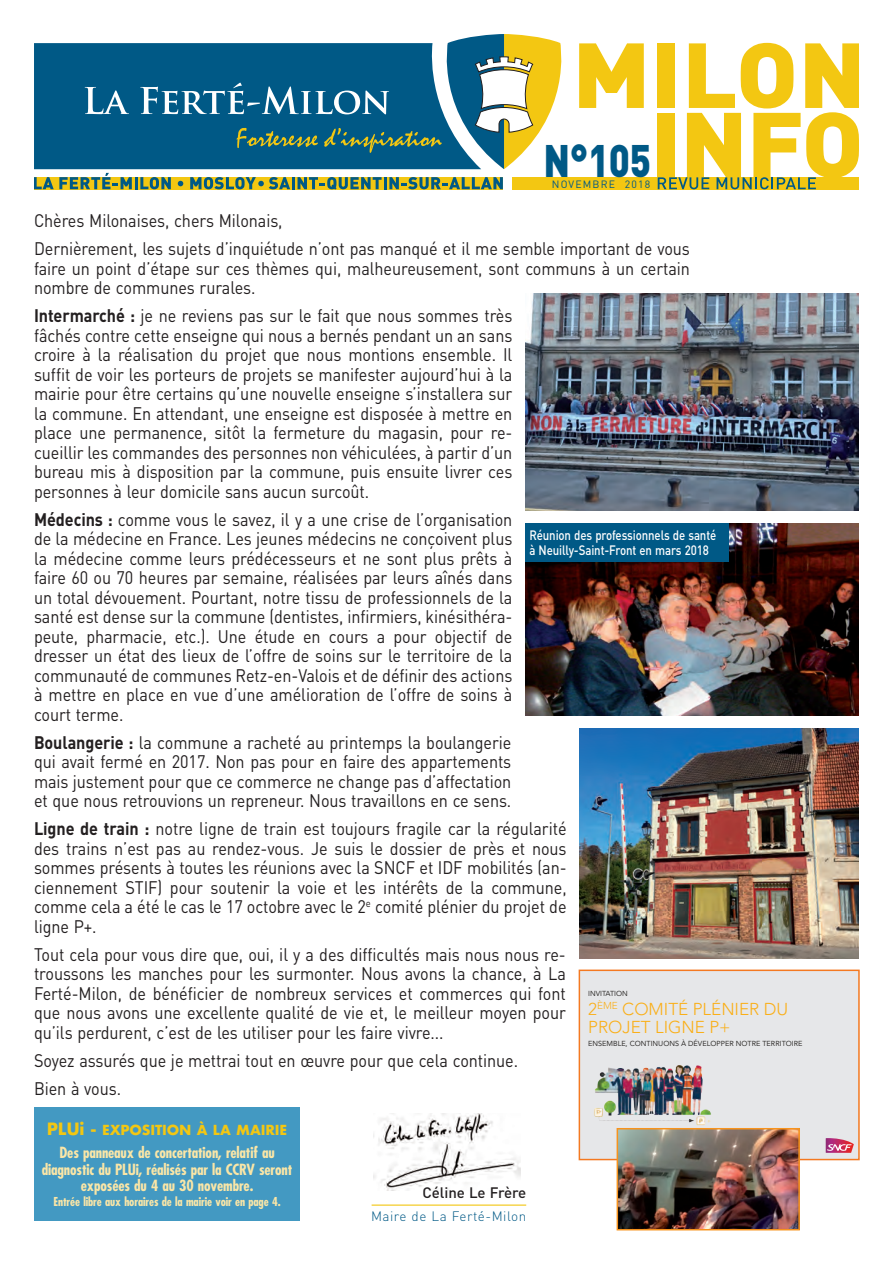
<style>
.page{position:relative;width:893px;height:1263px;background:#fff}
.page>*{position:absolute;margin:0;border:0;box-sizing:border-box;transform-origin:0 0}
.t1{font:900 45px "DIN";color:#005986;scale:.85 1}
.t2{font:18px/19.5px "DIN";letter-spacing:-.005em;color:#231f20;text-align:justify;scale:.9 1}
.t3{font:300 17.1px/18.8px "Avenir LT Std";color:#faaf18}
.t4{font:700 condensed 15px/16.5px "Futura";letter-spacing:-.01em;color:#fae6a7;text-align:center}
.t5{font:500 15px "DIN";letter-spacing:-.005em;color:#231f20}
.t6{font:500 13.5px/15px "DIN";letter-spacing:-.01em;color:#fff;scale:.85 1}
.t7{font:700 13.5px "Futura";letter-spacing:-.01em;color:#f3c712}
.t8{font:300 13.5px "DIN";letter-spacing:.035em;color:#005986}
.t9{font:700 condensed 12px "Futura";letter-spacing:-.01em;color:#fae6a7}
.t10{font:10.5px "DIN";letter-spacing:.11em;color:#005986}
.t11{font:7.2px "Avenir LT Std";color:#32302e}
.s1{font-weight:700}
.s2{font-size:16.5px}
</style>
<div class="page">
<svg style="left:34px;top:34px;width:610px;height:156px"></svg>
<svg style="left:658px;top:43px;width:201px;height:146px"></svg>
<div style="left:503px;top:175px;width:9px;height:17px;background:#fff"></div>
<img style="left:373px;top:1113px;width:147px;height:78px">
<hr style="left:372px;top:1204px;width:154px;height:2px;background:#f3c712">
<img style="left:525px;top:293px;width:334px;height:217px">
<img style="left:525px;top:523px;width:334px;height:192px">
<img style="left:579px;top:728px;width:280px;height:231px">
<div style="left:579px;top:970px;width:280px;height:188px;background:#e6e7e9"></div>
<svg style="left:826px;top:1138px;width:28px;height:15px"></svg>
<img style="left:594px;top:1065px;width:117px;height:64px">
<div style="left:579px;top:969px;width:281px;height:191px;border:2px solid #f47921"></div>
<img style="left:620px;top:1131px;width:177px;height:96px">
<div style="left:617px;top:1128px;width:183px;height:102px;border:2px solid #f7931d"></div>
<div style="left:525px;top:523px;width:203px;height:38px;background:#005986"></div>
<div style="left:34px;top:1107px;width:266px;height:113px;background:#4399c2"></div>
<h1 class="t1" style="left:543px;top:131px;width:128px">N°105</h1>
<p class="t10" style="left:552px;top:178px;width:100px">NOVEMBRE 2018</p>
<p class="t2" style="left:34px;top:206px;width:730px;line-height:28px">Chères Milonaises, chers Milonais,<br>Dernièrement, les sujets d’inquiétude n’ont pas manqué et il me semble important de vous</p>
<p class="t2" style="left:34px;top:258px;width:730px">faire un point d’étape sur ces thèmes qui, malheureusement, sont communs à un certain nombre de communes rurales.</p>
<p class="t2" style="left:34px;top:306px;width:533px"><span class="s1">Intermarché :</span> je ne reviens pas sur le fait que nous sommes très fâchés contre cette enseigne qui nous a bernés pendant un an sans croire à la réalisation du projet que nous montions ensemble. Il suffit de voir les porteurs de projets se manifester aujourd’hui à la mairie pour être certains qu’une nouvelle enseigne s’installera sur la commune. En attendant, une enseigne est disposée à mettre en place une permanence, sitôt la fermeture du magasin, pour re&shy;cueillir les commandes des personnes non véhiculées, à partir d’un bureau mis à disposition par la commune, puis ensuite livrer ces personnes à leur domicile sans aucun surcoût.</p>
<p class="t2" style="left:34px;top:509px;width:533px"><span class="s1">Médecins :</span> comme vous le savez, il y a une crise de l’organisation de la médecine en France. Les jeunes médecins ne conçoivent plus la médecine comme leurs prédécesseurs et ne sont plus prêts à faire 60 ou 70 heures par semaine, réalisées par leurs aînés dans un total dévouement. Pourtant, notre tissu de professionnels de la santé est dense sur la commune (dentistes, infirmiers, kinésithéra&shy;peute, pharmacie, etc.). Une étude en cours a pour objectif de dresser un état des lieux de l’offre de soins sur le territoire de la communauté de communes Retz-en-Valois et de définir des actions à mettre en place en vue d’une amélioration de l’offre de soins à court terme.</p>
<p class="t2" style="left:34px;top:732px;width:532px"><span class="s1">Boulangerie :</span> la commune a racheté au printemps la boulangerie qui avait fermé en 2017. Non pas pour en faire des appartements mais justement pour que ce commerce ne change pas d’affectation et que nous retrouvions un repreneur. Nous travaillons en ce sens.</p>
<p class="t2" style="left:34px;top:819px;width:593px"><span class="s1">Ligne de train :</span> notre ligne de train est toujours fragile car la régularité des trains n’est pas au rendez-vous. Je suis le dossier de près et nous sommes présents à toutes les réunions avec la SNCF et IDF mobilités (an&shy;ciennement STIF) pour soutenir la voie et les intérêts de la commune, comme cela a été le cas le 17 octobre avec le 2<sup>e</sup> comité plénier du projet de ligne P+.</p>
<p class="t2" style="left:34px;top:944px;width:592px">Tout cela pour vous dire que, oui, il y a des difficultés mais nous nous re&shy;troussons les manches pour les surmonter. Nous avons la chance, à La Ferté-Milon, de bénéficier de nombreux services et commerces qui font que nous avons une excellente qualité de vie et, le meilleur moyen pour qu’ils perdurent, c’est de les utiliser pour les faire vivre...</p>
<p class="t2" style="left:34px;top:1046px;width:539px;line-height:28px">Soyez assurés que je mettrai tout en œuvre pour que cela continue.<br>Bien à vous.</p>
<p class="t6" style="left:529px;top:527px;width:221px">Réunion des professionnels de santé à Neuilly-Saint-Front en mars 2018</p>
<p class="t11" style="left:588px;top:990px;width:41px">INVITATION</p>
<p class="t3" style="left:588px;top:999px;width:202px">2<sup>ÈME</sup> COMITÉ PLÉNIER DU<br>PROJET LIGNE P+</p>
<p class="t11" style="left:588px;top:1039px;width:216px">ENSEMBLE, CONTINUONS À DÉVELOPPER NOTRE TERRITOIRE</p>
<p class="t7" style="left:47px;top:1120px;width:242px"><span class="s2">PLUi -</span> EXPOSITION À LA MAIRIE</p>
<p class="t4" style="left:42px;top:1144px;width:252px">Des panneaux de concertation, relatif au diagnostic du PLUi, réalisés par la CCRV seront exposées du 4 au 30 novembre.</p>
<p class="t9" style="left:53px;top:1194px;width:229px">Entrée libre aux horaires de la mairie voir en page 4.</p>
<p class="t5" style="left:422px;top:1183px;width:105px">Céline Le Frère</p>
<p class="t8" style="left:371px;top:1207px;width:157px">Maire de La Ferté-Milon</p>
</div>
